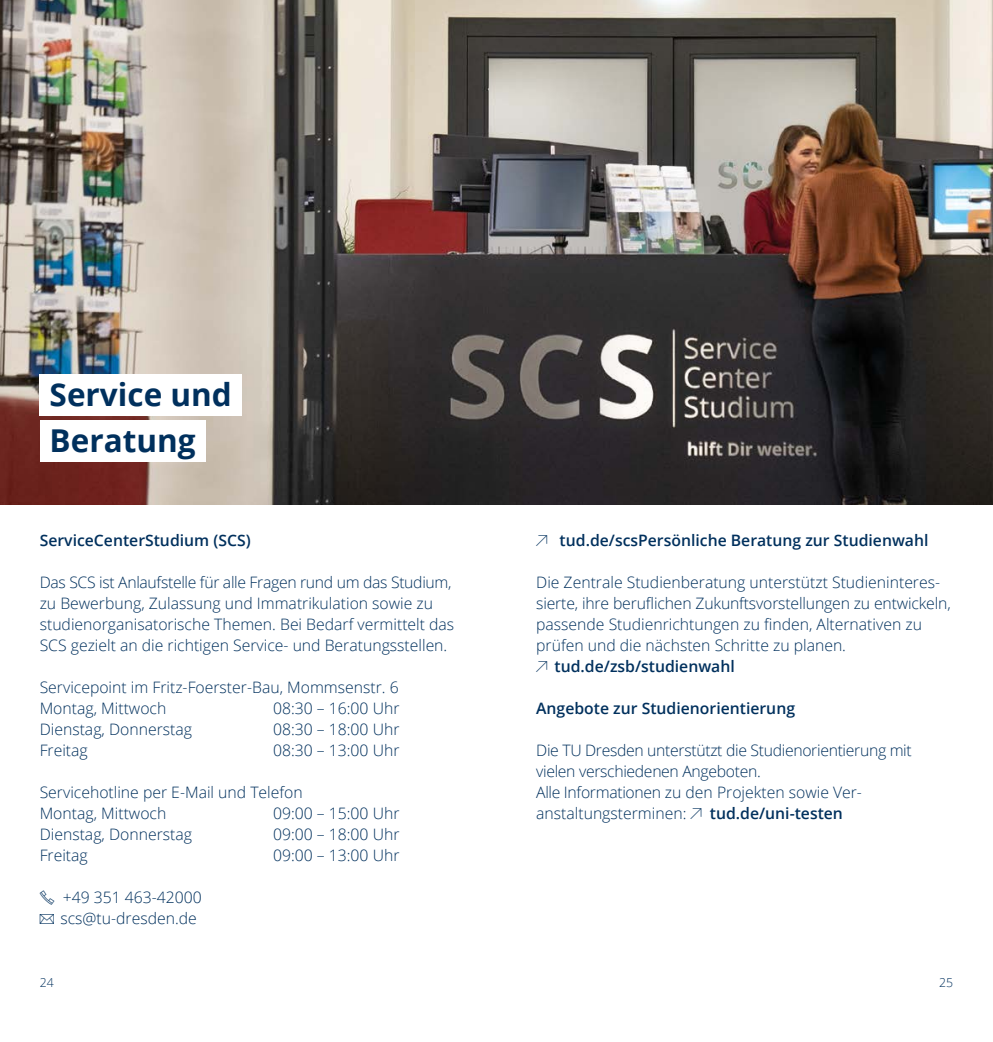
<style>
.page{position:relative;width:993px;height:1042px;background:#fff}
.page>*{position:absolute;margin:0;border:0;box-sizing:border-box;transform-origin:0 0}
.Text_auf_Bild_03-2023{font:700 31.5px/45.5px "Open Sans";color:#00305d}
.Liste_Uhrzeit{font:300 15.75px/21px "Open Sans";color:#00305d}
.Liste_Uhrzeit-2{font:600 15.75px "Open Sans";color:#00305d}
.Liste_Uhrzeit-3{font:300 15.75px/21px "Open Sans";letter-spacing:-.02em;color:#00305d}
.t1{font:300 12.25px "Open Sans";color:#00305d}
.s1{font-family:"TUD Iconfont V Light";font-weight:400}
</style>
<div class="page">
<img style="left:0;top:0;width:992px;height:504px">
<div style="left:40px;top:375px;width:202px;height:41px;background:#fff"></div>
<div style="left:40px;top:420px;width:166px;height:42px;background:#fff"></div>
<h1 class="Text_auf_Bild_03-2023" style="left:50px;top:371px;width:184px">Service und<br>Beratung</h1>
<p class="Liste_Uhrzeit-2" style="left:40px;top:529px;width:212px">ServiceCenterStudium (SCS)</p>
<p class="Liste_Uhrzeit" style="left:40px;top:571px;width:416px">Das SCS ist Anlaufstelle für alle Fragen rund um das Studium, zu Bewerbung, Zulassung und Immatrikulation sowie zu studienorganisatorische Themen. Bei Bedarf vermittelt das SCS gezielt an die richtigen Service- und Beratungsstellen.</p>
<p class="Liste_Uhrzeit" style="left:40px;top:676px;width:360px">Servicepoint im Fritz-Foerster-Bau, Mommsenstr. 6</p>
<p class="Liste_Uhrzeit" style="left:40px;top:697px;width:128px">Montag, Mittwoch</p>
<p class="Liste_Uhrzeit" style="left:273px;top:697px;width:128px">08:30 – 16:00 Uhr</p>
<p class="Liste_Uhrzeit" style="left:40px;top:718px;width:154px">Dienstag, Donnerstag</p>
<p class="Liste_Uhrzeit" style="left:273px;top:718px;width:128px">08:30 – 18:00 Uhr</p>
<p class="Liste_Uhrzeit" style="left:40px;top:739px;width:50px">Freitag</p>
<p class="Liste_Uhrzeit" style="left:273px;top:739px;width:128px">08:30 – 13:00 Uhr</p>
<p class="Liste_Uhrzeit" style="left:40px;top:781px;width:264px">Servicehotline per E-Mail und Telefon<br>Montag, Mittwoch</p>
<p class="Liste_Uhrzeit" style="left:273px;top:802px;width:128px">09:00 – 15:00 Uhr</p>
<p class="Liste_Uhrzeit" style="left:40px;top:823px;width:154px">Dienstag, Donnerstag</p>
<p class="Liste_Uhrzeit" style="left:273px;top:823px;width:128px">09:00 – 18:00 Uhr</p>
<p class="Liste_Uhrzeit" style="left:40px;top:844px;width:50px">Freitag</p>
<p class="Liste_Uhrzeit" style="left:273px;top:844px;width:128px">09:00 – 13:00 Uhr</p>
<p class="Liste_Uhrzeit" style="left:40px;top:886px;width:164px"><span class="s1">℡</span> +49 351 463-42000 <span class="s1">✉</span> scs@tu-dresden.de</p>
<p class="Liste_Uhrzeit-2" style="left:559px;top:529px;width:370px">tud.de/scsPersönliche Beratung zur Studienwahl</p>
<p class="Liste_Uhrzeit" style="left:536px;top:571px;width:405px">Die Zentrale Studienberatung unterstützt Studieninteres-</p>
<p class="Liste_Uhrzeit" style="left:536px;top:592px;width:416px">sierte, ihre beruflichen Zukunftsvorstellungen zu entwickeln,</p>
<p class="Liste_Uhrzeit" style="left:536px;top:613px;width:387px">passende Studienrichtungen zu finden, Alternativen zu</p>
<p class="Liste_Uhrzeit" style="left:536px;top:634px;width:311px">prüfen und die nächsten Schritte zu planen.</p>
<p class="Liste_Uhrzeit-2" style="left:554px;top:655px;width:182px">tud.de/zsb/studienwahl</p>
<p class="Liste_Uhrzeit-2" style="left:536px;top:697px;width:260px">Angebote zur Studienorientierung</p>
<p class="Liste_Uhrzeit-3" style="left:536px;top:739px;width:377px">Die TU Dresden unterstützt die Studienorientierung mit vielen verschiedenen Angeboten.<br>Alle Informationen zu den Projekten sowie Ver&shy;anstaltungsterminen:</p>
<p class="Liste_Uhrzeit-2" style="left:709px;top:802px;width:135px">tud.de/uni-testen</p>
<p class="t1" style="left:40px;top:974px;width:15px">24</p>
<p class="t1" style="left:938px;top:974px;width:15px">25</p>
</div>
